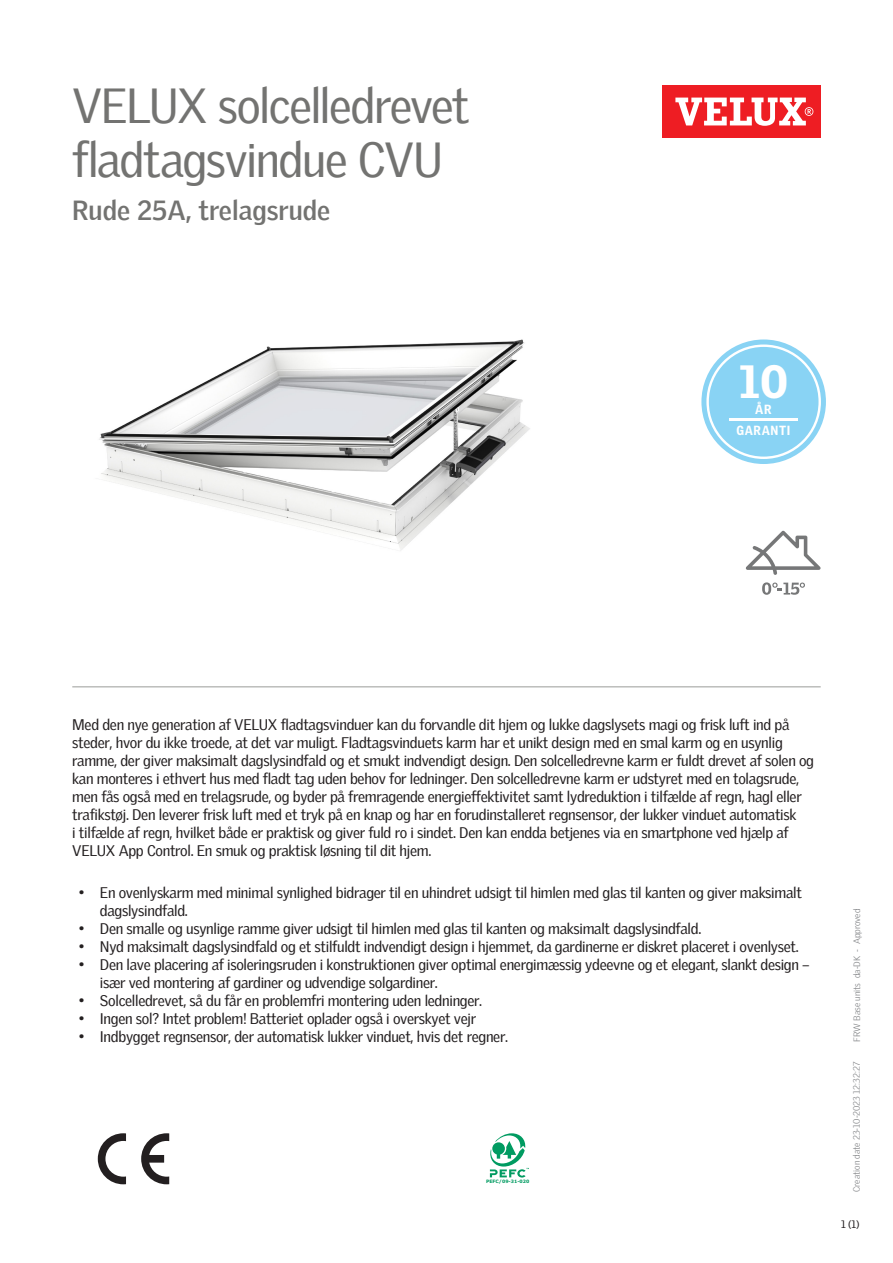
<style>
.page{position:relative;width:893px;height:1263px;background:#fff}
.page>*{position:absolute;margin:0;border:0;box-sizing:border-box;transform-origin:0 0}
.Headline{font:48px/54px "Velux Gothic";letter-spacing:-.035em;color:#737371}
.t1{font:900 45.3px "Velux Gothic";color:#fff}
.t2{font:700 27px "Velux Gothic";color:#737371}
.Body_Regular{font:15px/18px "Velux Gothic";letter-spacing:-.02em;color:#231f20}
.t3{font:900 12.9px "Velux Gothic";letter-spacing:.05em;color:#fff;scale:.93 1}
.t4{font:10.5px "Velux Gothic";color:#231f20}
.t5{font:300 9px "Velux Gothic";color:#7c7e81}
.t6{font:700 4.65px "Verdana";color:#009b61}
</style>
<div class="page">
<div style="left:662px;top:85px;width:159px;height:53px;background:#ee1d23"></div>
<svg style="left:675px;top:98px;width:138px;height:28px"></svg>
<hr style="left:72px;top:686px;width:749px;height:1px;background:#bcbdbb">
<svg style="left:746px;top:530px;width:75px;height:45px"></svg>
<svg style="left:762px;top:582px;width:43px;height:13px"></svg>
<svg style="left:141px;top:1133px;width:28px;height:51px"></svg>
<svg style="left:98px;top:1133px;width:28px;height:51px"></svg>
<svg style="left:490px;top:1133px;width:39px;height:44px"></svg>
<img style="left:99px;top:339px;width:431px;height:212px">
<svg style="left:701px;top:339px;width:125px;height:125px"></svg>
<div style="left:709px;top:347px;width:109px;height:110px;background:#89d3f4;border-radius:50%"></div>
<hr style="left:729px;top:419px;width:69px;height:2px;background:#fff">
<p class="Headline" style="left:72px;top:74px;width:399px">VELUX solcelledrevet fladtagsvindue CVU</p>
<p class="t2" style="left:72px;top:190px;width:260px">Rude 25A, trelagsrude</p>
<p class="t1" style="left:739px;top:353px;width:50px">10</p>
<p class="t3" style="left:736px;top:422px;width:60px">GARANTI</p>
<p class="t3" style="left:755px;top:401px;width:19px">ÅR</p>
<p class="Body_Regular" style="left:72px;top:714px;width:743px">Med den nye generation af VELUX fladtagsvinduer kan du forvandle dit hjem og lukke dagslysets magi og frisk luft ind på steder, hvor du ikke troede, at det var muligt. Fladtagsvinduets karm har et unikt design med en smal karm og en usynlig ramme, der giver maksimalt dagslysindfald og et smukt indvendigt design. Den solcelledrevne karm er fuldt drevet af solen og kan monteres i ethvert hus med fladt tag uden behov for ledninger. Den solcelledrevne karm er udstyret med en tolagsrude, men fås også med en trelagsrude, og byder på fremragende energieffektivitet samt lydreduktion i tilfælde af regn, hagl eller trafikstøj. Den leverer frisk luft med et tryk på en knap og har en forudinstalleret regnsensor, der lukker vinduet automatisk<br>i tilfælde af regn, hvilket både er praktisk og giver fuld ro i sindet. Den kan endda betjenes via en smartphone ved hjælp af VELUX App Control. En smuk og praktisk løsning til dit hjem.</p>
<p class="Body_Regular" style="left:100px;top:882px;width:703px;text-indent:-21px">• En ovenlyskarm med minimal synlighed bidrager til en uhindret udsigt til himlen med glas til kanten og giver maksimalt dagslysindfald.</p>
<p class="Body_Regular" style="left:79px;top:918px;width:624px">• Den smalle og usynlige ramme giver udsigt til himlen med glas til kanten og maksimalt dagslysindfald.</p>
<p class="Body_Regular" style="left:79px;top:936px;width:722px">• Nyd maksimalt dagslysindfald og et stilfuldt indvendigt design i hjemmet, da gardinerne er diskret placeret i ovenlyset.</p>
<p class="Body_Regular" style="left:100px;top:954px;width:711px;text-indent:-21px">• Den lave placering af isoleringsruden i konstruktionen giver optimal energimæssig ydeevne og et elegant, slankt design – især ved montering af gardiner og udvendige solgardiner.</p>
<p class="Body_Regular" style="left:79px;top:990px;width:405px">• Solcelledrevet, så du får en problemfri montering uden ledninger.</p>
<p class="Body_Regular" style="left:79px;top:1008px;width:399px">• Ingen sol? Intet problem! Batteriet oplader også i overskyet vejr</p>
<p class="Body_Regular" style="left:79px;top:1026px;width:431px">• Indbygget regnsensor, der automatisk lukker vinduet, hvis det regner.</p>
<p class="t6" style="left:486px;top:1179px;width:45px">PEFC/09-31-020</p>
<p class="t5" style="left:850px;top:1042px;width:135px;rotate:-90deg">FRW Base units da-DK - Approved</p>
<p class="t5" style="left:850px;top:1192px;width:131px;rotate:-90deg">Creation date 23-10-2023 12:32:27</p>
<p class="t4" style="left:841px;top:1216px;width:20px">1 (1)</p>
</div>
